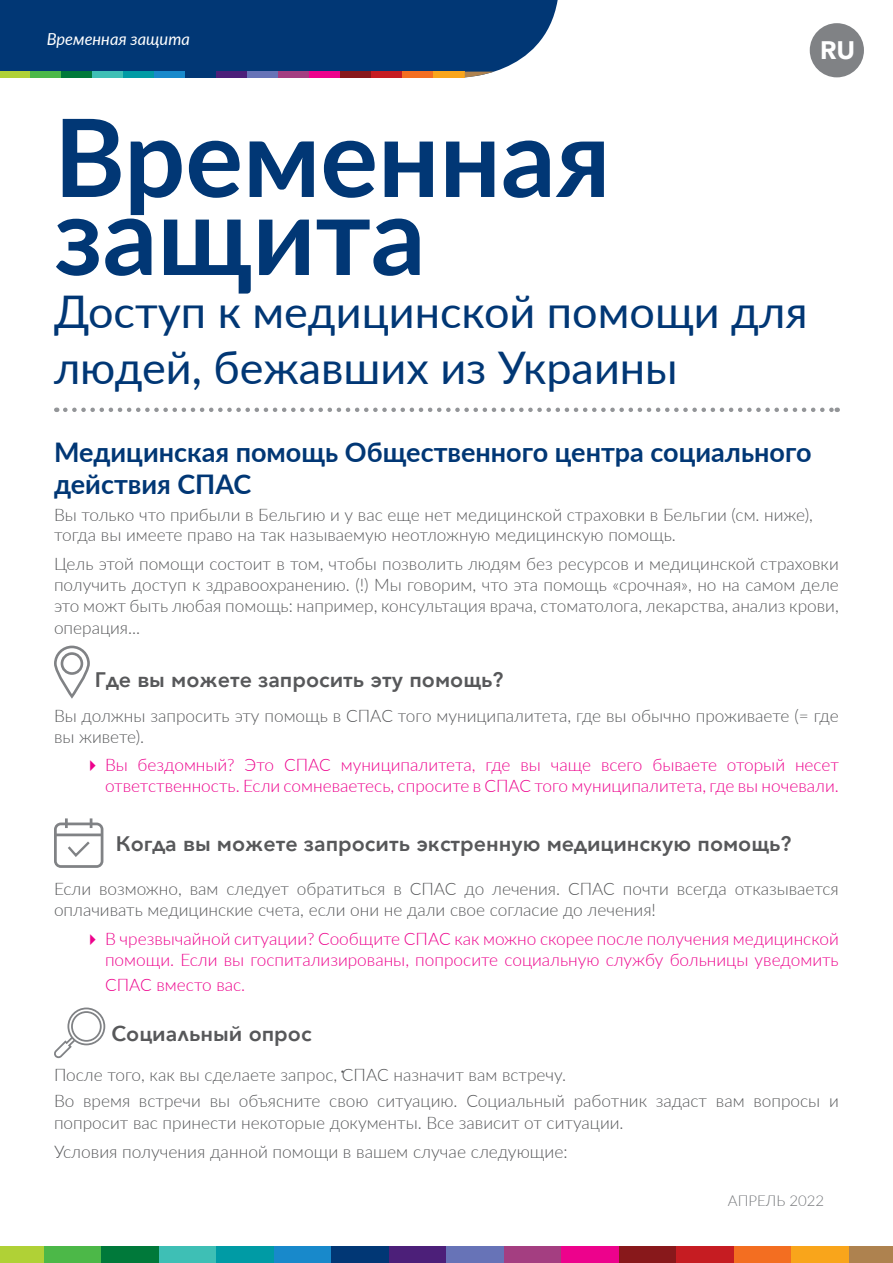
<style>
.page{position:relative;width:893px;height:1263px;background:#fff}
.page>*{position:absolute;margin:0;border:0;box-sizing:border-box;transform-origin:0 0}
.t1{font:700 108px/78px "Lato";color:#013775}
.t2{font:45px/55.5px "Lato";color:#013775}
.t3{font:700 27px/32.4px "Lato";color:#013775}
.t4{font:900 25.35px "Avenir";color:#fff}
.t5{font:800 21px "Avenir";color:#57585a}
.t6{font:500 18px "Avenir";color:#57585a}
.t7{font:300 17.4px "Lato";color:#57585a}
.t8{font:300 17.25px/20.7px "Lato";color:#57585a}
.t9{font:300 17.25px/21.6px "Lato";color:#ed028c}
.t10{font:italic 16.5px "Lato";color:#fff}
.t11{font:300 15px "Lato";color:#76787b}
</style>
<div class="page">
<svg style="left:65px;top:408px;width:773px;height:4px"></svg>
<div style="left:54px;top:646px;width:36px;height:52px;border:3px solid #808285;border-radius:17px"></div>
<div style="left:61px;top:652px;width:22px;height:23px;border:3px solid #808285;border-radius:50%"></div>
<svg style="left:54px;top:818px;width:49px;height:50px"></svg>
<svg style="left:54px;top:1007px;width:51px;height:51px"></svg>
<svg style="left:0;top:0;width:558px;height:78px;background:#144379"></svg>
<div style="left:810px;top:23px;width:54px;height:54px;background:#808285;border-radius:50%"></div>
<div style="left:849px;top:1246px;width:44px;height:17px;background:#ae824f"></div>
<div style="left:0;top:1246px;width:44px;height:17px;background:#b0d136"></div>
<div style="left:44px;top:1246px;width:57px;height:17px;background:#4cb848"></div>
<div style="left:101px;top:1246px;width:58px;height:17px;background:#00793a"></div>
<div style="left:159px;top:1246px;width:57px;height:17px;background:#3ebfb5"></div>
<div style="left:216px;top:1246px;width:58px;height:17px;background:#009ba5"></div>
<div style="left:274px;top:1246px;width:57px;height:17px;background:#1889cb"></div>
<div style="left:331px;top:1246px;width:58px;height:17px;background:#013775"></div>
<div style="left:389px;top:1246px;width:57px;height:17px;background:#4c1f79"></div>
<div style="left:446px;top:1246px;width:58px;height:17px;background:#6773b7"></div>
<div style="left:504px;top:1246px;width:57px;height:17px;background:#a43e81"></div>
<div style="left:561px;top:1246px;width:58px;height:17px;background:#ed028c"></div>
<div style="left:619px;top:1246px;width:58px;height:17px;background:#88181b"></div>
<div style="left:677px;top:1246px;width:57px;height:17px;background:#c61c22"></div>
<div style="left:734px;top:1246px;width:58px;height:17px;background:#f36e21"></div>
<div style="left:792px;top:1246px;width:57px;height:17px;background:#f9a51b"></div>
<p class="t10" style="left:47px;top:27px;width:144px">Временная защита</p>
<p class="t4" style="left:820px;top:29px;width:37px">RU</p>
<p class="t1" style="left:54px;top:114px;width:558px">Временная защита</p>
<p class="t2" style="left:54px;top:282px;width:755px">Доступ к медицинской помощи для людей, бежавших из Украины</p>
<p class="t3" style="left:54px;top:435px;width:759px">Медицинская помощь Общественного центра социального действия СПАС</p>
<p class="t8" style="left:54px;top:503px;width:761px">Вы только что прибыли в Бельгию и у вас еще нет медицинской страховки в Бельгии (см. ниже), тогда вы имеете право на так называемую неотложную медицинскую помощь.</p>
<p class="t8" style="left:54px;top:553px;width:786px;text-align:justify">Цель этой помощи состоит в том, чтобы позволить людям без ресурсов и медицинской страховки получить доступ к здравоохранению. (!) Мы говорим, что эта помощь «срочная», но на самом деле это можт быть любая помощь: например, консультация врача, стоматолога, лекарства, анализ крови, операция...</p>
<p class="t5" style="left:95px;top:663px;width:410px">Где вы можете запросить эту помощь?</p>
<p class="t8" style="left:54px;top:705px;width:786px">Вы должны запросить эту помощь в СПАС того муниципалитета, где вы обычно проживаете (= где вы живете).</p>
<p class="t9" style="left:105px;top:753px;width:735px">Вы бездомный? Это СПАС муниципалитета, где вы чаще всего бываете оторый несет ответственность. Если сомневаетесь, спросите в СПАС того муниципалитета, где вы ночевали.</p>
<p class="t5" style="left:116px;top:827px;width:677px">Когда вы можете запросить экстренную медицинскую помощь?</p>
<p class="t8" style="left:54px;top:878px;width:786px">Если возможно, вам следует обратиться в СПАС до лечения. СПАС почти всегда отказывается оплачивать медицинские счета, если они не дали свое согласие до лечения!</p>
<p class="t9" style="left:105px;top:928px;width:735px;line-height:20.7px">В чрезвычайной ситуации? Сообщите СПАС как можно скорее после получения медицинской помощи. Если вы госпитализированы, попросите социальную службу больницы уведомить</p>
<p class="t9" style="left:105px;top:973px;width:142px">СПАС вместо вас.</p>
<p class="t5" style="left:111px;top:1017px;width:202px">Социальный опрос</p>
<p class="t8" style="left:54px;top:1063px;width:514px">После того, как вы сделаете запрос, СПАС назначит вам встречу.</p>
<p class="t8" style="left:54px;top:1089px;width:786px;line-height:21.6px">Во время встречи вы объясните свою ситуацию. Социальный работник задаст вам вопросы и попросит вас принести некоторые документы. Все зависит от ситуации.</p>
<p class="t7" style="left:54px;top:1140px;width:515px">Условия получения данной помощи в вашем случае следующие:</p>
<p class="t6" style="left:340px;top:1055px;width:7px">·</p>
<p class="t11" style="left:728px;top:1190px;width:98px">АПРЕЛЬ 2022</p>
</div>
